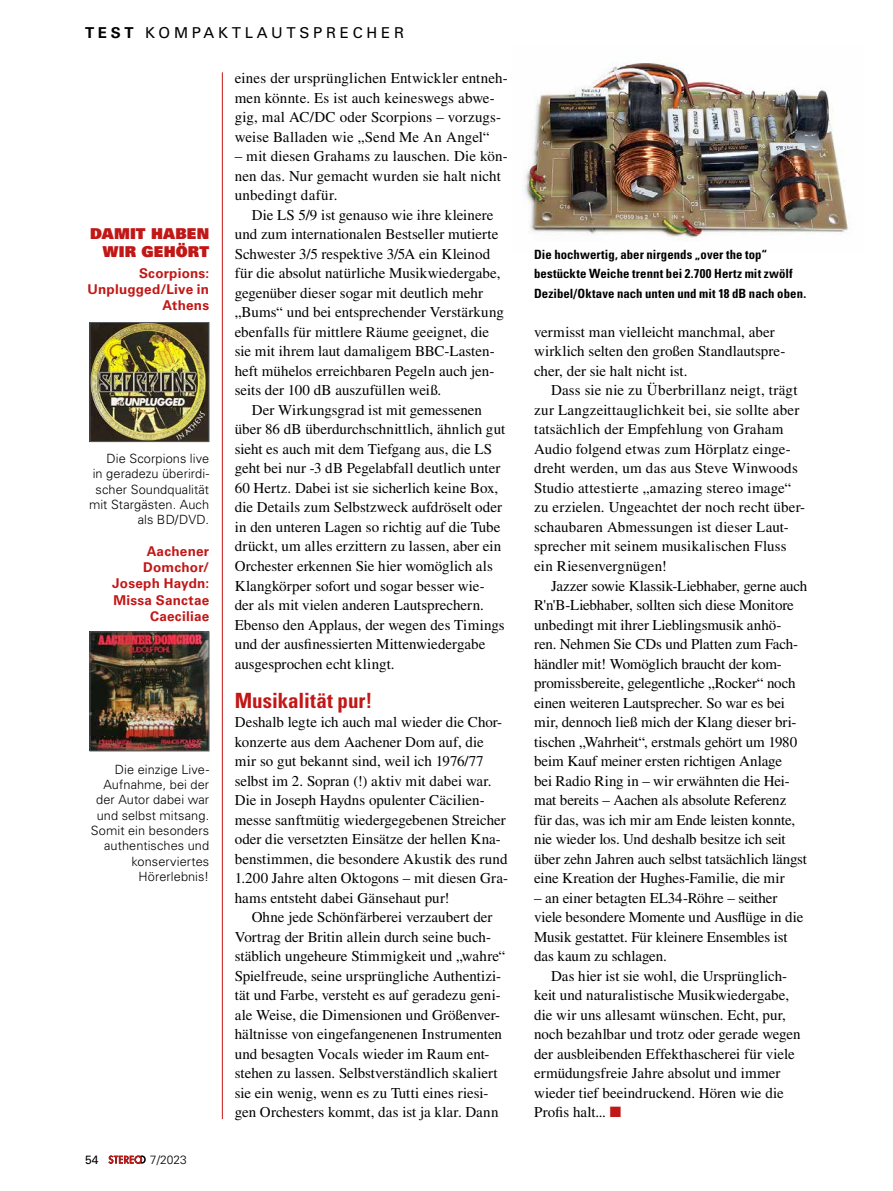
<style>
.page{position:relative;width:893px;height:1191px;background:#fff}
.page>*{position:absolute;margin:0;border:0;box-sizing:border-box;transform-origin:0 0}
.t1{font:700 condensed 21px "Univers LT Std";color:#c11817}
.t2{font:15px/19.5px "Times LT Std";color:#000}
.t3{font:15px "Univers LT Std";letter-spacing:.25em;color:#000}
.t4{font:15px/18px "Univers LT Std X Black";letter-spacing:.015em;color:#c11817;text-align:right}
.t5{font:700 13.5px/16.2px "Univers LT Std";letter-spacing:.015em;color:#c11817;text-align:right}
.t6{font:300 12.75px/15.3px "Univers LT Std";letter-spacing:.005em;color:#000;text-align:right}
.t7{font:700 condensed 12.75px/19.5px "Univers LT Std";letter-spacing:.005em;color:#000}
.t8{font:300 12px "Univers LT Std";color:#000}
.t9{font:12px "Univers LT Std";color:#000}
.s1{font-weight:700}
.s2{color:#c11817}
</style>
<div class="page">
<svg style="left:108px;top:1155px;width:38px;height:8px"></svg>
<hr style="left:222px;top:72px;width:1px;height:1047px;background:#c11817">
<img style="left:92px;top:633px;width:115px;height:116px">
<div style="left:90px;top:631px;width:119px;height:120px;border:1px solid #555a5d"></div>
<img style="left:92px;top:324px;width:115px;height:116px">
<div style="left:90px;top:322px;width:119px;height:120px;border:1px solid #555a5d"></div>
<img style="left:522px;top:60px;width:327px;height:181px">
<p class="t3" style="left:85px;top:24px;width:320px"><span class="s1">TEST</span> KOMPAKTLAUTSPRECHER</p>
<p class="t4" style="left:90px;top:224px;width:121px">DAMIT HABEN<br>WIR GEHÖRT</p>
<p class="t5" style="left:87px;top:265px;width:123px">Scorpions:<br>Unplugged/Live in<br>Athens</p>
<p class="t6" style="left:89px;top:451px;width:122px">Die Scorpions live<br>in geradezu überirdi&shy;scher Soundqualität mit Stargästen. Auch als BD/DVD.</p>
<p class="t5" style="left:112px;top:543px;width:98px">Aachener<br>Domchor/<br>Joseph Haydn:<br>Missa Sanctae<br>Caeciliae</p>
<p class="t6" style="left:91px;top:761px;width:120px">Die einzige Live-<br>Aufnahme, bei der der Autor dabei war und selbst mitsang.<br>Somit ein besonders authentisches und konserviertes<br>Hörerlebnis!</p>
<p class="t9" style="left:85px;top:1152px;width:15px">54</p>
<p class="t8" style="left:150px;top:1152px;width:38px">7/2023</p>
<p class="t2" style="left:235px;top:68px;width:275px">eines der ursprünglichen Entwickler entneh&shy;men könnte. Es ist auch keineswegs abwe&shy;gig, mal AC/DC oder Scorpions – vorzugs&shy;weise Balladen wie „Send Me An Angel“</p>
<p class="t2" style="left:235px;top:146px;width:274px">– mit diesen Grahams zu lauschen. Die kön&shy;nen das. Nur gemacht wurden sie halt nicht unbedingt dafür.</p>
<p class="t2" style="left:235px;top:205px;width:271px;text-indent:17px">Die LS 5/9 ist genauso wie ihre kleinere und zum internationalen Bestseller mutierte Schwester 3/5 respektive 3/5A ein Kleinod für die absolut natürliche Musikwiedergabe, gegenüber dieser sogar mit deutlich mehr „Bums“ und bei entsprechender Verstärkung ebenfalls für mittlere Räume geeignet, die sie mit ihrem laut damaligem BBC-Lasten&shy;heft mühelos erreichbaren Pegeln auch jen&shy;seits der 100 dB auszufüllen weiß.</p>
<p class="t2" style="left:235px;top:400px;width:272px;text-indent:17px">Der Wirkungsgrad ist mit gemessenen über 86 dB überdurchschnittlich, ähnlich gut sieht es auch mit dem Tiefgang aus, die LS geht bei nur -3 dB Pegelabfall deutlich unter 60 Hertz. Dabei ist sie sicherlich keine Box, die Details zum Selbstzweck aufdröselt oder in den unteren Lagen so richtig auf die Tube drückt, um alles erzittern zu lassen, aber ein Orchester erkennen Sie hier womöglich als Klangkörper sofort und sogar besser wie&shy;der als mit vielen anderen Lautsprechern.<br>Ebenso den Applaus, der wegen des Timings und der ausfinessierten Mittenwiedergabe ausgesprochen echt klingt.</p>
<h1 class="t1" style="left:235px;top:687px;width:139px">Musikalität pur!</h1>
<p class="t2" style="left:235px;top:712px;width:275px">Deshalb legte ich auch mal wieder die Chor&shy;konzerte aus dem Aachener Dom auf, die mir so gut bekannt sind, weil ich 1976/77 selbst im 2. Sopran (!) aktiv mit dabei war.<br>Die in Joseph Haydns opulenter Cäcilien&shy;messe sanftmütig wiedergegebenen Streicher oder die versetzten Einsätze der hellen Kna&shy;benstimmen, die besondere Akustik des rund 1.200 Jahre alten Oktogons – mit diesen Gra&shy;hams entsteht dabei Gänsehaut pur!</p>
<p class="t2" style="left:235px;top:907px;width:272px;text-indent:17px">Ohne jede Schönfärberei verzaubert der Vortrag der Britin allein durch seine buch&shy;stäblich ungeheure Stimmigkeit und „wahre“ Spielfreude, seine ursprüngliche Authentizi&shy;tät und Farbe, versteht es auf geradezu geni&shy;ale Weise, die Dimensionen und Größenver&shy;hältnisse von eingefangenenen Instrumenten und besagten Vocals wieder im Raum ent&shy;stehen zu lassen. Selbstverständlich skaliert sie ein wenig, wenn es zu Tutti eines riesi&shy;gen Orchesters kommt, das ist ja klar. Dann</p>
<p class="t7" style="left:534px;top:244px;width:274px">Die hochwertig, aber nirgends „over the top“ bestückte Weiche trennt bei 2.700 Hertz mit zwölf<br>Dezibel/Oktave nach unten und mit 18 dB nach oben.</p>
<p class="t2" style="left:534px;top:322px;width:253px">vermisst man vielleicht manchmal, aber wirklich selten den großen Standlautspre&shy;cher, der sie halt nicht ist.</p>
<p class="t2" style="left:534px;top:380px;width:273px;text-indent:17px">Dass sie nie zu Überbrillanz neigt, trägt zur Langzeittauglichkeit bei, sie sollte aber tatsächlich der Empfehlung von Graham Audio folgend etwas zum Hörplatz einge&shy;dreht werden, um das aus Steve Winwoods Studio attestierte „amazing stereo image“ zu erzielen. Ungeachtet der noch recht über&shy;schaubaren Abmessungen ist dieser Laut&shy;sprecher mit seinem musikalischen Fluss ein Riesenvergnügen!</p>
<p class="t2" style="left:534px;top:575px;width:275px;text-indent:17px">Jazzer sowie Klassik-Liebhaber, gerne auch R'n'B-Liebhaber, sollten sich diese Monitore unbedingt mit ihrer Lieblingsmusik anhö&shy;ren. Nehmen Sie CDs und Platten zum Fach&shy;händler mit! Womöglich braucht der kom&shy;promissbereite, gelegentliche „Rocker“ noch einen weiteren Lautsprecher. So war es bei mir, dennoch ließ mich der Klang dieser bri&shy;tischen „Wahrheit“, erstmals gehört um 1980 beim Kauf meiner ersten richtigen Anlage<br>bei Radio Ring in – wir erwähnten die Hei&shy;mat bereits – Aachen als absolute Referenz für das, was ich mir am Ende leisten konnte, nie wieder los. Und deshalb besitze ich seit über zehn Jahren auch selbst tatsächlich längst eine Kreation der Hughes-Familie, die mir</p>
<p class="t2" style="left:534px;top:887px;width:271px">– an einer betagten EL34-Röhre – seither viele besondere Momente und Ausflüge in die Musik gestattet. Für kleinere Ensembles ist das kaum zu schlagen.</p>
<p class="t2" style="left:534px;top:965px;width:268px;text-indent:17px">Das hier ist sie wohl, die Ursprünglich&shy;keit und naturalistische Musikwiedergabe, die wir uns allesamt wünschen. Echt, pur, noch bezahlbar und trotz oder gerade wegen der ausbleibenden Effekthascherei für viele ermüdungsfreie Jahre absolut und immer wieder tief beeindruckend. Hören wie die Profis halt... <span class="s2">■</span></p>
</div>
